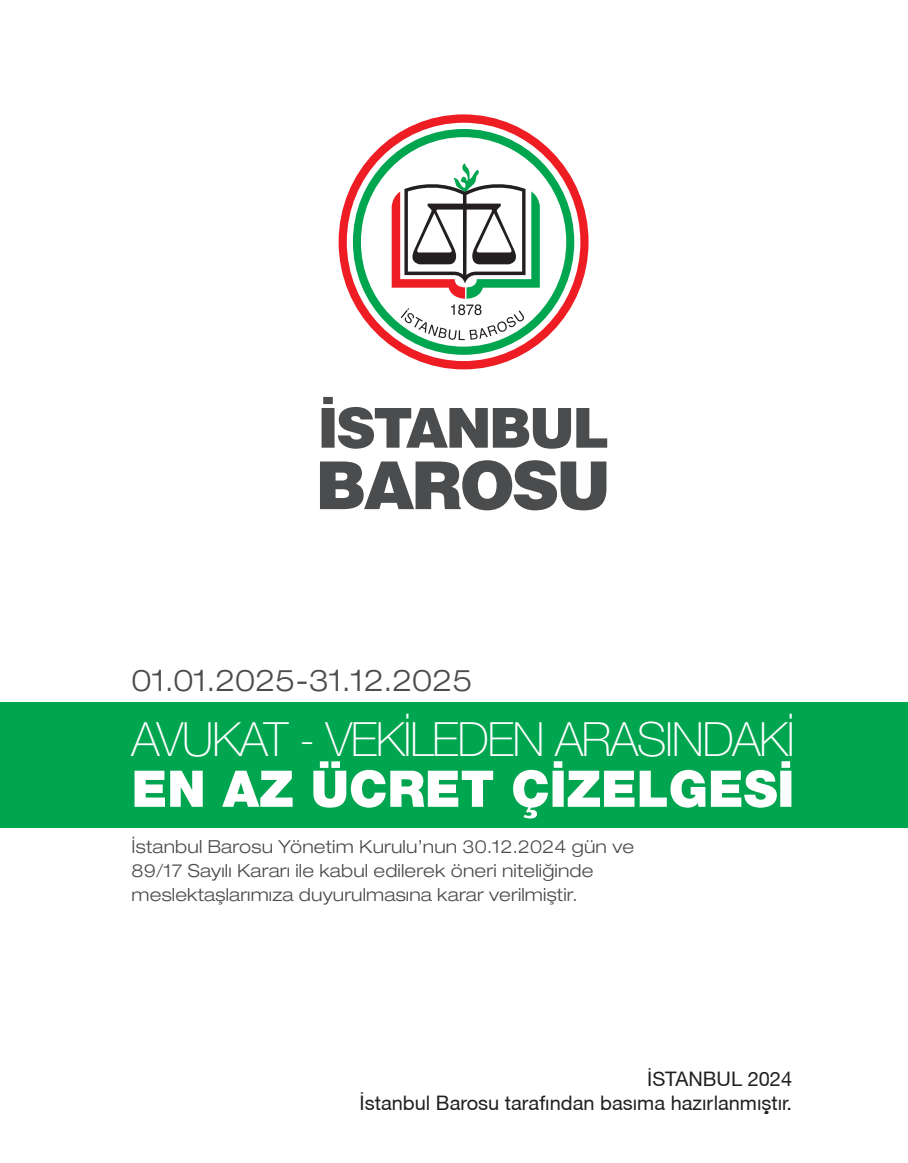
<style>
.page{position:relative;width:908px;height:1163px;background:#fff}
.page>*{position:absolute;margin:0;border:0;box-sizing:border-box;transform-origin:0 0}
.t1{font:900 50.6px "Helvetica Neue LT Std";color:#fff}
.t2{font:100 47.2px "Helvetica Neue LT Std";letter-spacing:-.03em;color:#fff}
.t3{font:300 expanded 30px "Helvetica Neue LT Std";color:#4b4c4d}
.t4{font:20px/24px "Helvetica Neue CE";color:#231f20;text-align:right}
.t5{font:300 expanded 18px/24px "Helvetica Neue LT Std";letter-spacing:.01em;color:#4b4c4d}
</style>
<div class="page">
<div style="left:0;top:702px;width:907px;height:125px;background:#00a54f"></div>
<svg style="left:321px;top:397px;width:249px;height:51px"></svg>
<svg style="left:576px;top:408px;width:31px;height:39px"></svg>
<svg style="left:320px;top:460px;width:286px;height:50px"></svg>
<svg style="left:338px;top:114px;width:250px;height:255px"></svg>
<svg style="left:353px;top:129px;width:221px;height:226px"></svg>
<svg style="left:391px;top:163px;width:148px;height:177px"></svg>
<hr style="left:907px;top:0;width:1px;height:1162px;background:#eef8fd">
<h3 class="t3" style="left:132px;top:662px;width:342px">01.01.2025-31.12.2025</h3>
<h2 class="t2" style="left:132px;top:712px;width:664px">AVUKAT - VEKİLEDEN ARASINDAKİ</h2>
<h1 class="t1" style="left:132px;top:758px;width:663px">EN AZ ÜCRET ÇİZELGESİ</h1>
<p class="t5" style="left:132px;top:834px;width:504px">İstanbul Barosu Yönetim Kurulu’nun 30.12.2024 gün ve<br>89/17 Sayılı Kararı ile kabul edilerek öneri niteliğinde meslektaşlarımıza duyurulmasına karar verilmiştir.</p>
<p class="t4" style="left:359px;top:1066px;width:434px">İSTANBUL 2024<br>İstanbul Barosu tarafından basıma hazırlanmıştır.</p>
</div>
